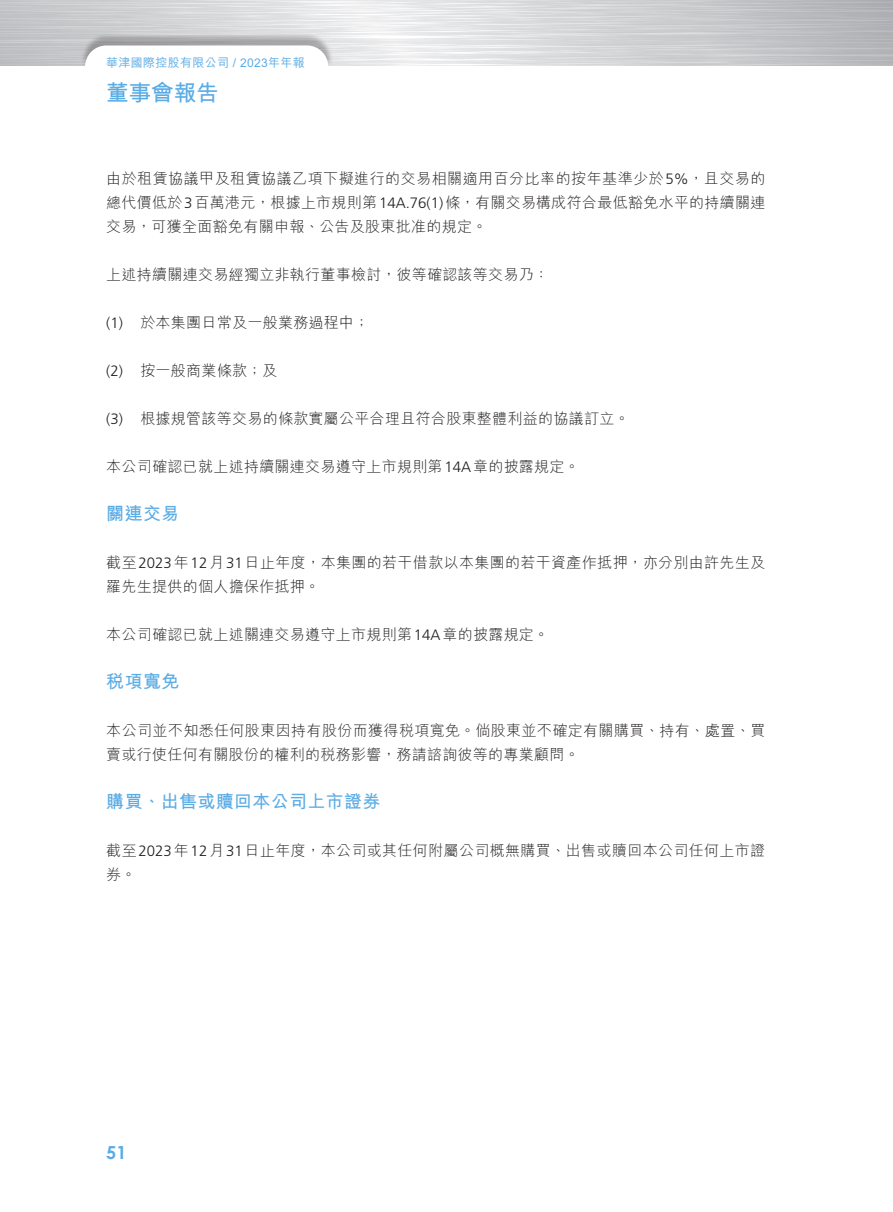
<style>
.page{position:relative;width:893px;height:1212px;background:#fff}
.page>*{position:absolute;margin:0;border:0;box-sizing:border-box;transform-origin:0 0}
.t1{font:700 22.5px "M Hei HK";color:#5aace5}
.t2{font:700 18px "M Hei HK";letter-spacing:.02em;color:#5aace5}
.t3{font:700 18px "Century Gothic";color:#5aace5}
.t4{font:300 15px/24px "M Hei HK";letter-spacing:.02em;color:#231f20}
.t5{font:300 15px "Frutiger LT Std";color:#231f20}
.t6{font:500 12px "M Hei HK";letter-spacing:.025em;color:#5aace5}
.s1{font-family:"Frutiger LT Std"}
</style>
<div class="page">
<div style="left:80px;top:32px;width:253px;height:35px;background:#231f20;opacity:.3"></div>
<svg style="left:85px;top:45px;width:243px;height:22px"></svg>
<p class="t6" style="left:106px;top:54px;width:200px">華津國際控股有限公司 / 2023年年報</p>
<h1 class="t1" style="left:106px;top:77px;width:114px">董事會報告</h1>
<p class="t4" style="left:106px;top:166px;width:661px;text-align:justify">由於租賃協議甲及租賃協議乙項下擬進行的交易相關適用百分比率的按年基準少於<span class="s1">5%</span>，且交易的總代價低於<span class="s1">3</span>百萬港元，根據上市規則第<span class="s1">14A.76</span> 條<span class="s1">)1(</span> ，有關交易構成符合最低豁免水平的持續關連交易，可獲全面豁免有關申報、公告及股東批准的規定。</p>
<p class="t4" style="left:106px;top:262px;width:444px">上述持續關連交易經獨立非執行董事檢討，彼等確認該等交易乃：</p>
<p class="t4" style="left:140px;top:310px;width:230px">於本集團日常及一般業務過程中;</p>
<p class="t5" style="left:106px;top:314px;width:18px">1( )</p>
<p class="t5" style="left:106px;top:362px;width:18px">2( )</p>
<p class="t4" style="left:140px;top:358px;width:138px">按一般商業條款；及</p>
<p class="t4" style="left:140px;top:406px;width:491px">根據規管該等交易的條款實屬公平合理且符合股東整體利益的協議訂立。</p>
<p class="t5" style="left:106px;top:410px;width:18px">3( )</p>
<p class="t4" style="left:106px;top:454px;width:475px">本公司確認已就上述持續關連交易遵守上市規則第<span class="s1">14A</span>章的披露規定。</p>
<p class="t2" style="left:106px;top:500px;width:75px">關連交易</p>
<p class="t4" style="left:106px;top:550px;width:660px">截至<span class="s1">2023</span>年<span class="s1">12</span>月<span class="s1">31</span>日止年度，本集團的若干借款以本集團的若干資產作抵押，亦分別由許先生及羅先生提供的個人擔保作抵押。</p>
<p class="t4" style="left:106px;top:622px;width:444px">本公司確認已就上述關連交易遵守上市規則第<span class="s1">14A</span>章的披露規定。</p>
<p class="t2" style="left:106px;top:668px;width:75px">稅項寬免</p>
<p class="t4" style="left:106px;top:718px;width:661px">本公司並不知悉任何股東因持有股份而獲得稅項寬免。倘股東並不確定有關購買、持有、處置、買賣或行使任何有關股份的權利的稅務影響，務請諮詢彼等的專業顧問。</p>
<p class="t2" style="left:106px;top:788px;width:276px">購買、出售或贖回本公司上市證券</p>
<p class="t4" style="left:106px;top:838px;width:660px">截至<span class="s1">2023</span>年<span class="s1">12</span>月<span class="s1">31</span>日止年度，本公司或其任何附屬公司概無購買、出售或贖回本公司任何上市證券。</p>
<p class="t3" style="left:106px;top:1138px;width:22px">51</p>
</div>
